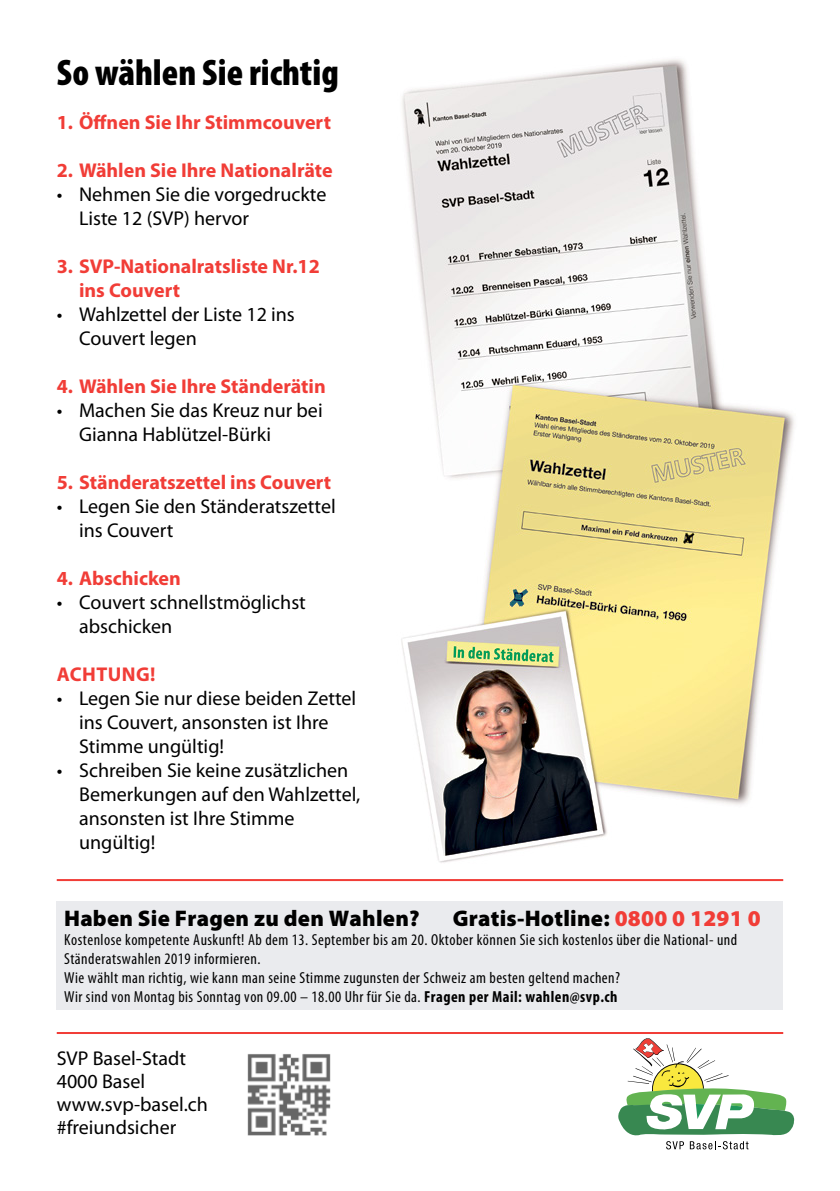
<style>
.page{position:relative;width:840px;height:1191px;background:#fff}
.page>*{position:absolute;margin:0;border:0;box-sizing:border-box;transform-origin:0 0}
.t1{font:900 condensed 37.2px "Myriad Pro";color:#000}
.t2{font:900 22.6px "Myriad Pro";letter-spacing:.01em;color:#000}
.t3{font:20px/24px "Myriad Pro";color:#000}
.t4{font:700 20px/24px "Myriad Pro";color:#f13d37}
.t5{font:condensed 16px/19px "Myriad Pro";letter-spacing:.03em;color:#000}
.s1{color:#f13d37}
.s2{font-weight:700}
</style>
<div class="page">
<div style="left:57px;top:901px;width:725px;height:108px;background:#eaebee"></div>
<img style="left:374px;top:59px;width:420px;height:823px">
<hr style="left:57px;top:879px;width:725px;height:2px;background:#f13d37">
<hr style="left:57px;top:1032px;width:725px;height:2px;background:#f13d37">
<svg style="left:618px;top:1038px;width:175px;height:111px"></svg>
<img style="left:247px;top:1054px;width:84px;height:82px">
<h1 class="t1" style="left:57px;top:51px;width:283px">So wählen Sie richtig</h1>
<p class="t4" style="left:57px;top:110px;width:275px">1. Öffnen Sie Ihr Stimmcouvert</p>
<p class="t4" style="left:57px;top:158px;width:277px">2. Wählen Sie Ihre Nationalräte</p>
<p class="t3" style="left:79px;top:182px;width:249px;text-indent:-22px">• Nehmen Sie die vorgedruckte<br>Liste 12 (SVP) hervor</p>
<p class="t4" style="left:79px;top:254px;width:242px;text-indent:-22px">3. SVP-Nationalratsliste Nr.12 ins Couvert</p>
<p class="t3" style="left:79px;top:302px;width:217px;text-indent:-22px">• Wahlzettel der Liste 12 ins<br>Couvert legen</p>
<p class="t4" style="left:57px;top:374px;width:270px">4. Wählen Sie Ihre Ständerätin</p>
<p class="t3" style="left:79px;top:398px;width:245px;text-indent:-22px">• Machen Sie das Kreuz nur bei<br>Gianna Hablützel-Bürki</p>
<p class="t4" style="left:57px;top:470px;width:276px">5. Ständeratszettel ins Couvert</p>
<p class="t3" style="left:79px;top:494px;width:258px;text-indent:-22px">• Legen Sie den Ständeratszettel ins Couvert</p>
<p class="t4" style="left:57px;top:566px;width:126px">4. Abschicken</p>
<p class="t3" style="left:79px;top:590px;width:228px;text-indent:-22px">• Couvert schnellstmöglichst abschicken</p>
<p class="t4" style="left:57px;top:662px;width:100px">Achtung!</p>
<p class="t3" style="left:79px;top:686px;width:278px;text-indent:-22px">• Legen Sie nur diese beiden Zettel ins Couvert, ansonsten ist Ihre<br>Stimme ungültig!</p>
<p class="t3" style="left:79px;top:758px;width:282px;text-indent:-22px">• Schreiben Sie keine zusätzlichen<br>Bemerkungen auf den Wahlzettel, ansonsten ist Ihre Stimme ungültig!</p>
<p class="t2" style="left:64px;top:905px;width:357px">Haben Sie Fragen zu den Wahlen?</p>
<p class="t2" style="left:452px;top:905px;width:309px">Gratis-Hotline: <span class="s1">0800 0 1291 0</span></p>
<p class="t5" style="left:64px;top:930px;width:674px">Kostenlose kompetente Auskunft! Ab dem 13. September bis am 20. Oktober können Sie sich kostenlos über die National- und Ständeratswahlen 2019 informieren.<br>Wie wählt man richtig, wie kann man seine Stimme zugunsten der Schweiz am besten geltend machen?<br>Wir sind von Montag bis Sonntag von 09.00 – 18.00 Uhr für Sie da. <span class="s2">Fragen per Mail: wahlen@svp.ch</span></p>
<p class="t3" style="left:57px;top:1047px;width:153px;line-height:23px">SVP Basel-Stadt<br>4000 Basel www.svp-basel.ch #freiundsicher</p>
</div>
